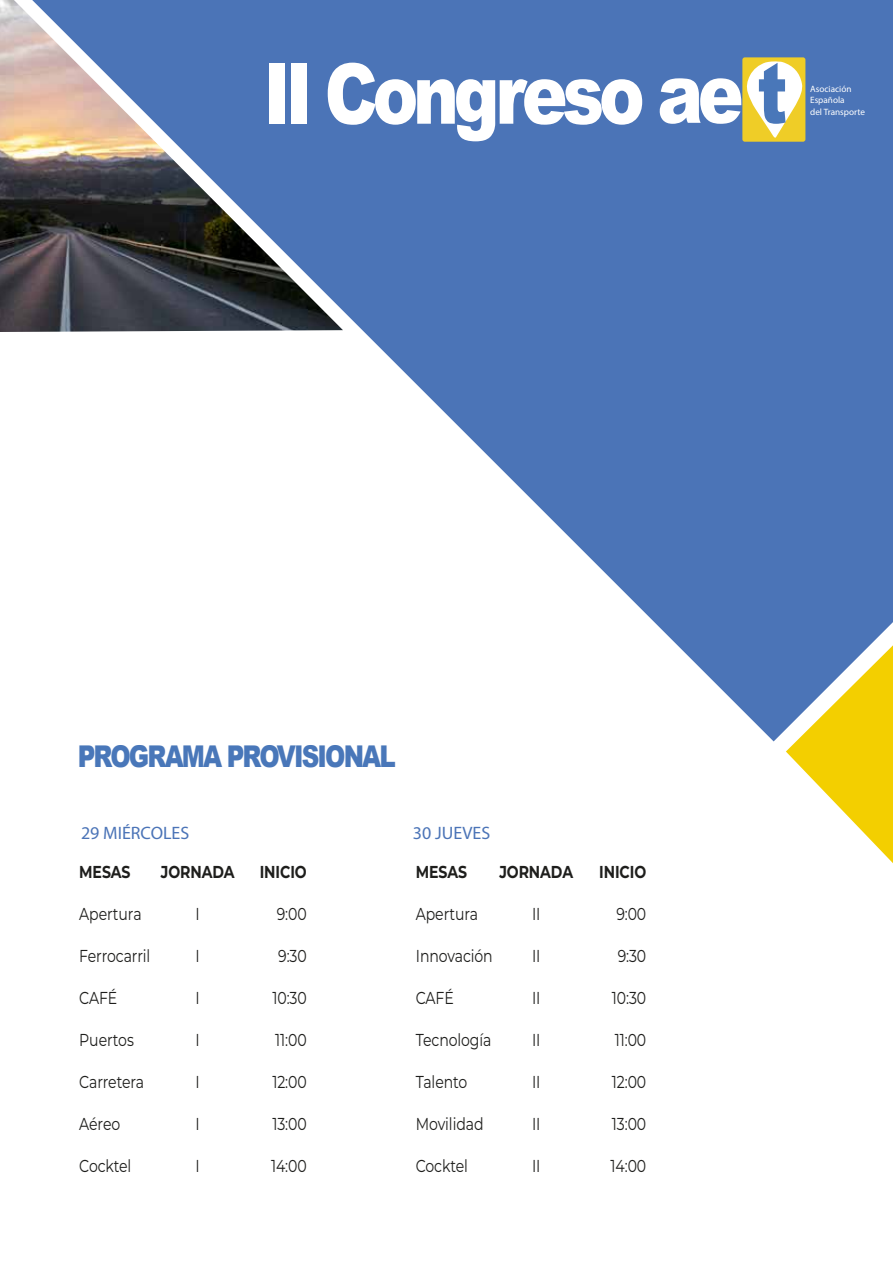
<style>
.page{position:relative;width:893px;height:1263px;background:#fff}
.page>*{position:absolute;margin:0;border:0;box-sizing:border-box;transform-origin:0 0}
.t1{font:900 83.85px "Arial";letter-spacing:-.075em;color:#fff;scale:.82 1}
.t2{font:900 30px "Arial";letter-spacing:-.075em;color:#4977b9;scale:.82 1}
.t3{font:18px "Myriad Pro";color:#4b74b7}
.t4{font:17.25px "Montserrat";letter-spacing:-.005em;color:#1e1e1c;scale:.82 1}
.t5{font:700 17.25px "Montserrat";letter-spacing:-.005em;color:#1e1e1c;scale:.82 1}
.t6{font:9.15px/10.9px "Myriad Pro";color:#fff}
.s1{color:#4977b9}
</style>
<div class="page">
<svg style="left:786px;top:741px;width:107px;height:122px"></svg>
<svg style="left:343px;top:0;width:550px;height:741px;fill:#4b74b7"></svg>
<div style="left:742px;top:57px;width:63px;height:85px;background:#efcd27;border-radius:2px"></div>
<svg style="left:746px;top:61px;width:56px;height:77px"></svg>
<img style="left:0;top:0;width:343px;height:332px">
<h1 class="t1" style="left:264px;top:33px;width:640px">II Congreso ae <span class="s1">t</span></h1>
<p class="t6" style="left:810px;top:84px;width:56px">Asociación<br>Española<br>del Transporte</p>
<h2 class="t2" style="left:78px;top:734px;width:389px">PROGRAMA PROVISIONAL</h2>
<p class="t3" style="left:81px;top:822px;width:110px">29 MIÉRCOLES</p>
<p class="t3" style="left:413px;top:822px;width:79px">30 JUEVES</p>
<p class="t5" style="left:79px;top:859px;width:64px">MESAS</p>
<p class="t5" style="left:161px;top:859px;width:91px">JORNADA</p>
<p class="t5" style="left:260px;top:859px;width:59px">INICIO</p>
<p class="t4" style="left:79px;top:902px;width:78px">Apertura</p>
<p class="t4" style="left:196px;top:902px;width:7px">I</p>
<p class="t4" style="left:277px;top:902px;width:38px">9:00</p>
<p class="t4" style="left:79px;top:944px;width:88px">Ferrocarril</p>
<p class="t4" style="left:196px;top:944px;width:7px">I</p>
<p class="t4" style="left:278px;top:944px;width:36px">9:30</p>
<p class="t4" style="left:79px;top:986px;width:48px">CAFÉ</p>
<p class="t4" style="left:196px;top:986px;width:7px">I</p>
<p class="t4" style="left:272px;top:986px;width:43px">10:30</p>
<p class="t4" style="left:79px;top:1028px;width:68px">Puertos</p>
<p class="t4" style="left:196px;top:1028px;width:7px">I</p>
<p class="t4" style="left:275px;top:1028px;width:40px">11:00</p>
<p class="t4" style="left:79px;top:1070px;width:81px">Carretera</p>
<p class="t4" style="left:196px;top:1070px;width:7px">I</p>
<p class="t4" style="left:272px;top:1070px;width:43px">12:00</p>
<p class="t4" style="left:79px;top:1112px;width:51px">Aéreo</p>
<p class="t4" style="left:196px;top:1112px;width:7px">I</p>
<p class="t4" style="left:272px;top:1112px;width:43px">13:00</p>
<p class="t4" style="left:79px;top:1154px;width:65px">Cocktel</p>
<p class="t4" style="left:196px;top:1154px;width:7px">I</p>
<p class="t4" style="left:271px;top:1154px;width:45px">14:00</p>
<p class="t5" style="left:416px;top:859px;width:64px">MESAS</p>
<p class="t5" style="left:499px;top:859px;width:91px">JORNADA</p>
<p class="t5" style="left:599px;top:859px;width:59px">INICIO</p>
<p class="t4" style="left:416px;top:902px;width:78px">Apertura</p>
<p class="t4" style="left:532px;top:902px;width:12px">II</p>
<p class="t4" style="left:616px;top:902px;width:38px">9:00</p>
<p class="t4" style="left:416px;top:944px;width:95px">Innovación</p>
<p class="t4" style="left:532px;top:944px;width:12px">II</p>
<p class="t4" style="left:618px;top:944px;width:36px">9:30</p>
<p class="t4" style="left:416px;top:986px;width:48px">CAFÉ</p>
<p class="t4" style="left:532px;top:986px;width:12px">II</p>
<p class="t4" style="left:612px;top:986px;width:43px">10:30</p>
<p class="t4" style="left:416px;top:1028px;width:94px">Tecnología</p>
<p class="t4" style="left:532px;top:1028px;width:12px">II</p>
<p class="t4" style="left:615px;top:1028px;width:40px">11:00</p>
<p class="t4" style="left:416px;top:1070px;width:64px">Talento</p>
<p class="t4" style="left:532px;top:1070px;width:12px">II</p>
<p class="t4" style="left:612px;top:1070px;width:43px">12:00</p>
<p class="t4" style="left:416px;top:1112px;width:84px">Movilidad</p>
<p class="t4" style="left:532px;top:1112px;width:12px">II</p>
<p class="t4" style="left:612px;top:1112px;width:43px">13:00</p>
<p class="t4" style="left:416px;top:1154px;width:65px">Cocktel</p>
<p class="t4" style="left:532px;top:1154px;width:12px">II</p>
<p class="t4" style="left:610px;top:1154px;width:45px">14:00</p>
</div>
